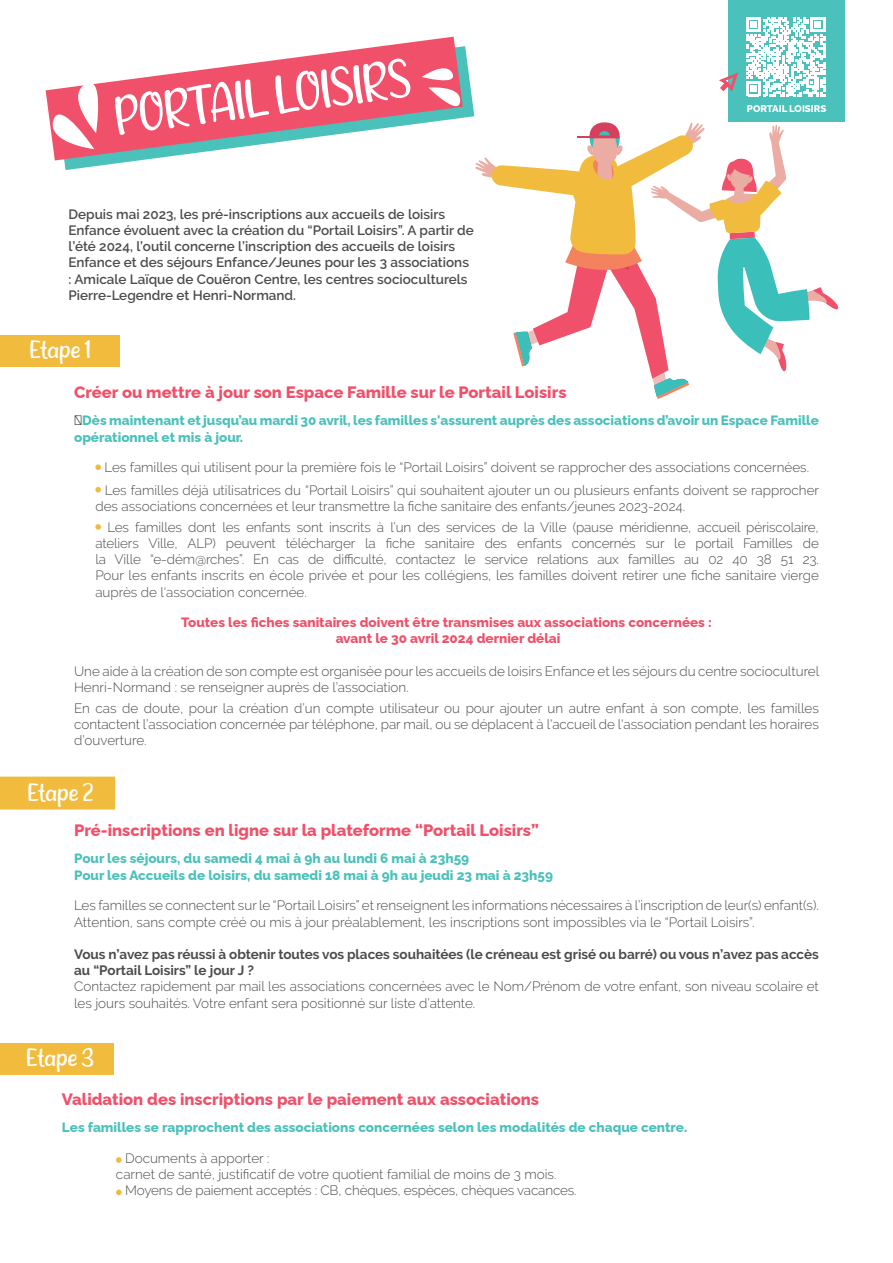
<style>
.page{position:relative;width:893px;height:1263px;background:#fff}
.page>*{position:absolute;margin:0;border:0;box-sizing:border-box;transform-origin:0 0}
.t1{font:57.9px "a Alley Garden";color:#fff}
.t2{font:27px "a Alley Garden";color:#fff}
.Texte_courant{font:800 16.5px "Raleway";color:#f05069}
.Texte_courant-2{font:300 13.5px/16.2px "Raleway";color:#4b4c4d}
.Texte_courant-3{font:800 13.5px/16.2px "Raleway";color:#4ac1ba}
.Texte_courant-4{font:600 13.5px/16.2px "Raleway";color:#4b4c4d}
.Texte_courant-5{font:700 13.5px/16.2px "Raleway";color:#4b4c4d}
.Texte_courant-6{font:800 13.5px "Raleway";color:#f05069}
.Texte_courant-7{font:800 9.75px "Raleway";color:#fff}
.s1{color:#4b4c4d}
</style>
<div class="page">
<svg style="left:95px;top:464px;width:6px;height:6px"></svg>
<svg style="left:95px;top:487px;width:6px;height:5px"></svg>
<svg style="left:95px;top:524px;width:6px;height:6px"></svg>
<svg style="left:56px;top:46px;width:418px;height:124px"></svg>
<svg style="left:46px;top:37px;width:417px;height:123px;fill:#f0516a"></svg>
<svg style="left:47px;top:72px;width:94px;height:77px"></svg>
<svg style="left:422px;top:60px;width:39px;height:58px"></svg>
<div style="left:0;top:335px;width:120px;height:31px;background:#f1bc3d"></div>
<div style="left:729px;top:0;width:116px;height:122px;background:#4ac1ba"></div>
<svg style="left:746px;top:17px;width:79px;height:79px"></svg>
<svg style="left:719px;top:71px;width:20px;height:22px"></svg>
<div style="left:0;top:777px;width:115px;height:32px;background:#f1bc3d"></div>
<svg style="left:116px;top:1157px;width:6px;height:6px"></svg>
<svg style="left:116px;top:1189px;width:6px;height:6px"></svg>
<div style="left:0;top:1043px;width:113px;height:31px;background:#f1bc3d"></div>
<svg style="left:475px;top:122px;width:364px;height:277px"></svg>
<p class="t1" style="left:112px;top:92px;width:299px;rotate:-7deg">PORTAIL LOISIRS</p>
<p class="Texte_courant-4" style="left:69px;top:206px;width:407px">Depuis mai 2023, les pré-inscriptions aux accueils de loisirs Enfance évoluent avec la création du “Portail Loisirs”. A partir de l’été 2024, l’outil concerne l’inscription des accueils de loisirs Enfance et des séjours Enfance/Jeunes pour les 3 associations : Amicale Laïque de Couëron Centre, les centres socioculturels Pierre-Legendre et Henri-Normand.</p>
<p class="t2" style="left:30px;top:339px;width:63px">Etape 1</p>
<p class="Texte_courant-7" style="left:747px;top:101px;width:81px">PORTAIL LOISIRS</p>
<p class="Texte_courant" style="left:74px;top:379px;width:494px">Créer ou mettre à jour son Espace Famille sur le Portail Loisirs</p>
<p class="Texte_courant-3" style="left:74px;top:411px;width:746px"><span class="s1">→</span>Dès maintenant et jusqu’au mardi 30 avril, les familles s'assurent auprès des associations d’avoir un Espace Famille opérationnel et mis à jour.</p>
<p class="Texte_courant-2" style="left:104px;top:459px;width:706px">Les familles qui utilisent pour la première fois le “Portail Loisirs” doivent se rapprocher des associations concernées.</p>
<p class="Texte_courant-2" style="left:95px;top:482px;width:725px;text-indent:9px">Les familles déjà utilisatrices du “Portail Loisirs” qui souhaitent ajouter un ou plusieurs enfants doivent se rapprocher des associations concernées et leur transmettre la fiche sanitaire des enfants/jeunes 2023-2024.</p>
<p class="Texte_courant-2" style="left:95px;top:519px;width:725px;text-align:justify;text-indent:12px">Les familles dont les enfants sont inscrits à l’un des services de la Ville (pause méridienne, accueil périscolaire, ateliers Ville, ALP) peuvent télécharger la fiche sanitaire des enfants concernés sur le portail Familles de la Ville “e-dém@rches”. En cas de difficulté, contactez le service relations aux familles au 02 40 38 51 23.<br>Pour les enfants inscrits en école privée et pour les collégiens, les familles doivent retirer une fiche sanitaire vierge auprès de l'association concernée.</p>
<p class="Texte_courant-6" style="left:181px;top:612px;width:532px">Toutes les fiches sanitaires doivent être transmises aux associations concernées :</p>
<p class="Texte_courant-6" style="left:336px;top:628px;width:226px">avant le 30 avril 2024 dernier délai</p>
<p class="Texte_courant-2" style="left:74px;top:663px;width:747px">Une aide à la création de son compte est organisée pour les accueils de loisirs Enfance et les séjours du centre socioculturel<br>Henri-Normand : se renseigner auprès de l’association.</p>
<p class="Texte_courant-2" style="left:74px;top:700px;width:746px;text-align:justify">En cas de doute, pour la création d’un compte utilisateur ou pour ajouter un autre enfant à son compte, les familles contactent l’association concernée par téléphone, par mail, ou se déplacent à l'accueil de l'association pendant les horaires d’ouverture.</p>
<p class="t2" style="left:28px;top:781px;width:67px">Etape 2</p>
<p class="Texte_courant" style="left:74px;top:817px;width:466px">Pré-inscriptions en ligne sur la plateforme “Portail Loisirs”</p>
<p class="Texte_courant-3" style="left:74px;top:849px;width:397px">Pour les séjours, du samedi 4 mai à 9h au lundi 6 mai à 23h59</p>
<p class="Texte_courant-3" style="left:74px;top:865px;width:480px">Pour les Accueils de loisirs, du samedi 18 mai à 9h au jeudi 23 mai à 23h59</p>
<p class="Texte_courant-2" style="left:74px;top:897px;width:746px">Les familles se connectent sur le “Portail Loisirs” et renseignent les informations nécessaires à l’inscription de leur(s) enfant(s).</p>
<p class="Texte_courant-2" style="left:74px;top:913px;width:682px">Attention, sans compte créé ou mis à jour préalablement, les inscriptions sont impossibles via le “Portail Loisirs”.</p>
<p class="Texte_courant-5" style="left:74px;top:946px;width:746px">Vous n’avez pas réussi à obtenir toutes vos places souhaitées (le créneau est grisé ou barré) ou vous n’avez pas accès au “Portail Loisirs” le jour J ?</p>
<p class="Texte_courant-2" style="left:74px;top:978px;width:746px">Contactez rapidement par mail les associations concernées avec le Nom/Prénom de votre enfant, son niveau scolaire et les jours souhaités. Votre enfant sera positionné sur liste d’attente.</p>
<p class="t2" style="left:27px;top:1047px;width:69px">Etape 3</p>
<p class="Texte_courant" style="left:62px;top:1086px;width:479px">Validation des inscriptions par le paiement aux associations</p>
<p class="Texte_courant-3" style="left:62px;top:1118px;width:627px">Les familles se rapprochent des associations concernées selon les modalités de chaque centre.</p>
<p class="Texte_courant-2" style="left:125px;top:1150px;width:146px">Documents à apporter :</p>
<p class="Texte_courant-2" style="left:116px;top:1166px;width:442px">carnet de santé, justificatif de votre quotient familial de moins de 3 mois.</p>
<p class="Texte_courant-2" style="left:125px;top:1182px;width:453px">Moyens de paiement acceptés : CB, chèques, espèces, chèques vacances.</p>
</div>
